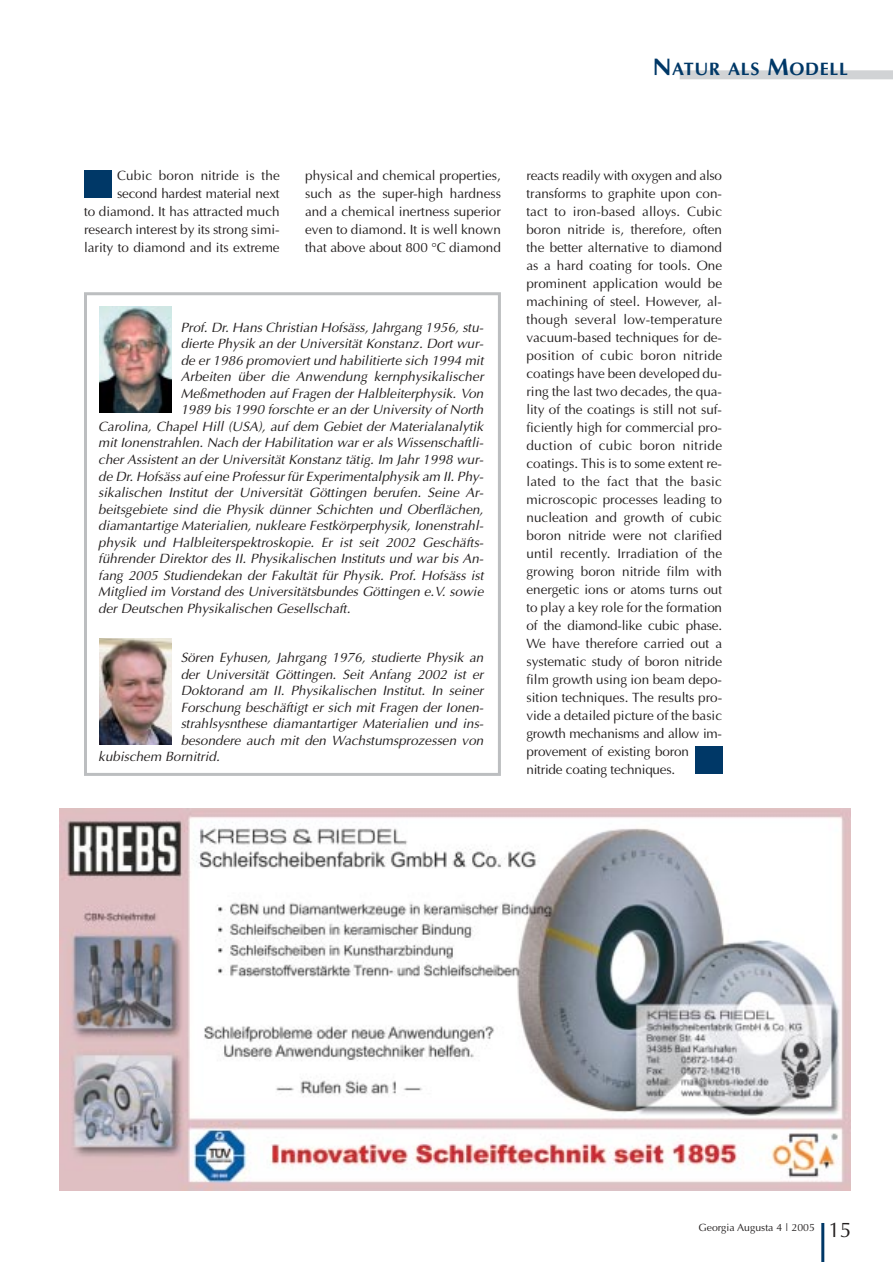
<style>
.page{position:relative;width:893px;height:1262px;background:#fff}
.page>*{position:absolute;margin:0;border:0;box-sizing:border-box;transform-origin:0 0}
.t1{font:700 18px "Optima";letter-spacing:.035em;color:#003867}
.t2{font:13.5px/18px "Optima";color:#231f1f;text-align:right}
.t3{font:italic 13.5px "Optima";color:#231f1f}
.t4{font:10.5px "Optima";color:#231f1f}
.s1{font-size:24px}
.s2{font-size:21px}
</style>
<div class="page">
<hr style="left:821px;top:1222px;width:3px;height:39px;background:#003867">
<div style="left:679px;top:70px;width:213px;height:9px;background:#d1d3d5"></div>
<div style="left:84px;top:171px;width:27px;height:27px;background:#003867"></div>
<div style="left:695px;top:746px;width:27px;height:28px;background:#003867"></div>
<div style="left:84px;top:292px;width:417px;height:484px;border:3px solid #bcbec0"></div>
<img style="left:99px;top:306px;width:73px;height:106px">
<img style="left:99px;top:638px;width:73px;height:106px">
<img style="left:60px;top:809px;width:791px;height:381px">
<h1 class="t1" style="left:652px;top:61px;width:197px"><span class="s1">N</span>ATUR ALS <span class="s1">M</span>ODELL</h1>
<p class="t2" style="left:84px;top:168px;width:197px">Cubic boron nitride is the second hardest material next<br>to diamond. It has attracted much research interest by its strong simi&shy;larity to diamond and its extreme</p>
<p class="t2" style="left:305px;top:168px;width:197px;text-align:justify">physical and chemical properties, such as the super-high hardness and a chemical inertness superior even to diamond. It is well known that above about 800 °C diamond</p>
<p class="t2" style="left:526px;top:168px;width:197px;text-align:left">reacts readily with oxygen and also transforms to graphite upon con&shy;tact to iron-based alloys. Cubic boron nitride is, therefore, often the better alternative to diamond as a hard coating for tools. One prominent application would be machining of steel. However, al&shy;though several low-temperature vacuum-based techniques for de&shy;position of cubic boron nitride coatings have been developed du&shy;ring the last two decades, the qua&shy;lity of the coatings is still not suf&shy;ficiently high for commercial pro&shy;duction of cubic boron nitride coatings. This is to some extent re&shy;lated to the fact that the basic microscopic processes leading to nucleation and growth of cubic boron nitride were not clarified until recently. Irradiation of the growing boron nitride film with energetic ions or atoms turns out to play a key role for the formation of the diamond-like cubic phase.<br>We have therefore carried out a systematic study of boron nitride film growth using ion beam depo&shy;sition techniques. The results pro&shy;vide a detailed picture of the basic growth mechanisms and allow im&shy;provement of existing boron nitride coating techniques.</p>
<p class="t3" style="left:181px;top:322px;width:303px">Prof. Dr. Hans Christian Hofsäss, Jahrgang 1956, stu-</p>
<p class="t3" style="left:181px;top:338px;width:303px">dierte Physik an der Universität Konstanz. Dort wur-</p>
<p class="t3" style="left:181px;top:355px;width:304px">de er 1986 promoviert und habilitierte sich 1994 mit</p>
<p class="t3" style="left:181px;top:371px;width:304px">Arbeiten über die Anwendung kernphysikalischer</p>
<p class="t3" style="left:181px;top:388px;width:304px">Meßmethoden auf Fragen der Halbleiterphysik. Von</p>
<p class="t3" style="left:181px;top:404px;width:304px">1989 bis 1990 forschte er an der University of North</p>
<p class="t3" style="left:98px;top:421px;width:386px">Carolina, Chapel Hill (USA), auf dem Gebiet der Materialanalytik</p>
<p class="t3" style="left:98px;top:437px;width:386px">mit Ionenstrahlen. Nach der Habilitation war er als Wissenschaftli-</p>
<p class="t3" style="left:98px;top:454px;width:386px">cher Assistent an der Universität Konstanz tätig. Im Jahr 1998 wur-</p>
<p class="t3" style="left:98px;top:470px;width:386px">de Dr. Hofsäss auf eine Professur für Experimentalphysik am II. Phy-</p>
<p class="t3" style="left:98px;top:487px;width:386px">sikalischen Institut der Universität Göttingen berufen. Seine Ar-</p>
<p class="t3" style="left:98px;top:503px;width:386px">beitsgebiete sind die Physik dünner Schichten und Oberflächen,</p>
<p class="t3" style="left:98px;top:520px;width:386px">diamantartige Materialien, nukleare Festkörperphysik, Ionenstrahl-</p>
<p class="t3" style="left:98px;top:536px;width:386px">physik und Halbleiterspektroskopie. Er ist seit 2002 Geschäfts-</p>
<p class="t3" style="left:98px;top:553px;width:386px">führender Direktor des II. Physikalischen Instituts und war bis An-</p>
<p class="t3" style="left:98px;top:569px;width:386px">fang 2005 Studiendekan der Fakultät für Physik. Prof. Hofsäss ist</p>
<p class="t3" style="left:98px;top:586px;width:386px">Mitglied im Vorstand des Universitätsbundes Göttingen e.V. sowie</p>
<p class="t3" style="left:98px;top:602px;width:254px">der Deutschen Physikalischen Gesellschaft.</p>
<p class="t3" style="left:181px;top:652px;width:304px">Sören Eyhusen, Jahrgang 1976, studierte Physik an</p>
<p class="t3" style="left:181px;top:668px;width:304px">der Universität Göttingen. Seit Anfang 2002 ist er</p>
<p class="t3" style="left:181px;top:685px;width:304px">Doktorand am II. Physikalischen Institut. In seiner</p>
<p class="t3" style="left:181px;top:701px;width:303px">Forschung beschäftigt er sich mit Fragen der Ionen-</p>
<p class="t3" style="left:181px;top:718px;width:303px">strahlsysnthese diamantartiger Materialien und ins-</p>
<p class="t3" style="left:181px;top:734px;width:304px">besondere auch mit den Wachstumsprozessen von</p>
<p class="t3" style="left:98px;top:751px;width:123px">kubischem Bornitrid.</p>
<p class="t4" style="left:698px;top:1223px;width:154px">Georgia Augusta 4 | 2005 <span class="s2">15</span></p>
</div>
